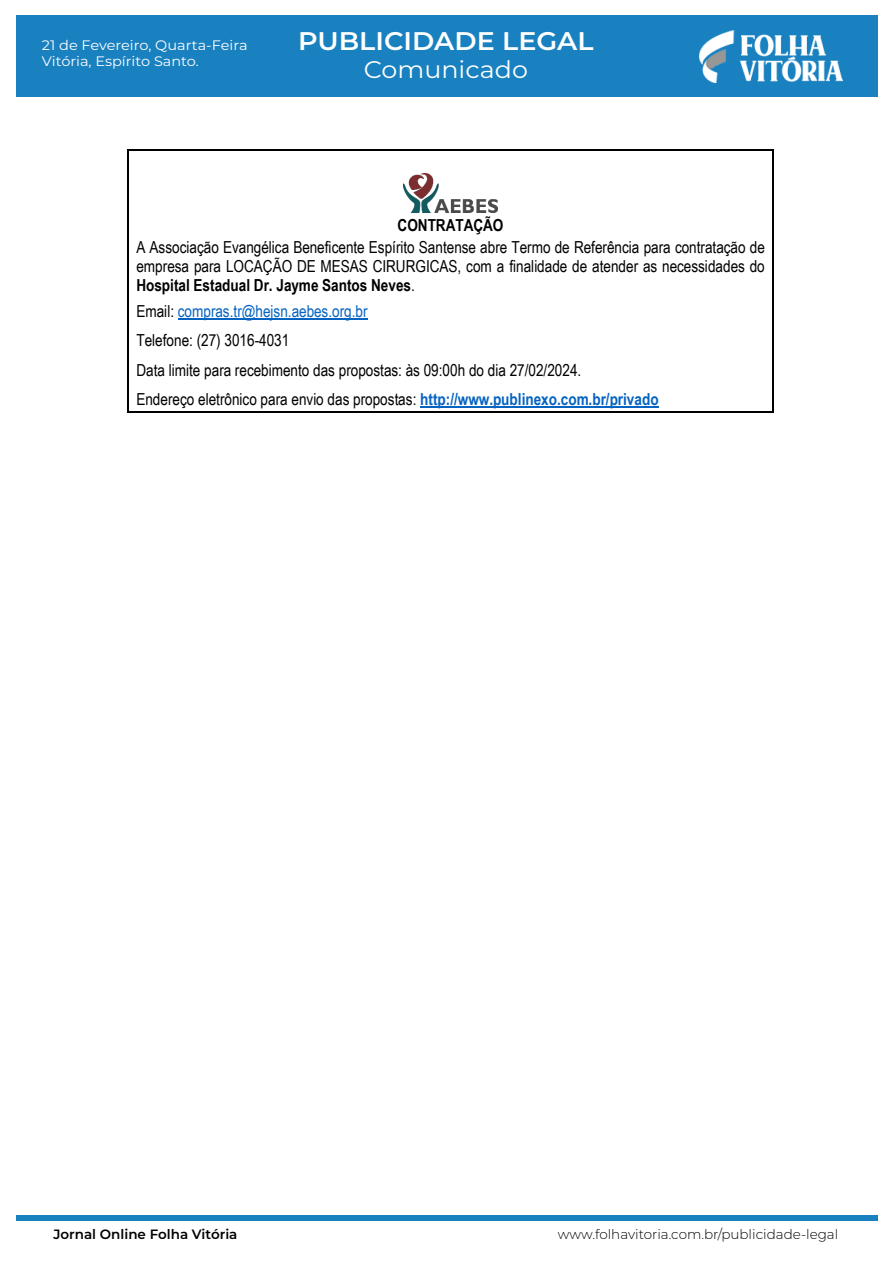
<style>
.page{position:relative;width:893px;height:1263px;background:#fff}
.page>*{position:absolute;margin:0;border:0;box-sizing:border-box;transform-origin:0 0}
.t1{font:600 25.5px "Montserrat";color:#fff;scale:1.06 1}
.t2{font:24px "Montserrat";color:#fff;scale:1.06 1}
.t3{font:16.5px/29.2px "Arial Narrow";color:#000;text-align:justify}
.t4{font:700 16.5px "Arial Narrow";letter-spacing:-.005em;color:#000}
.t5{font:13.65px/16.5px "Montserrat";color:#fff;scale:1.06 1}
.t6{font:300 13.5px "Montserrat";color:#000}
.t7{font:600 13.5px "Montserrat";color:#000}
.s1{font-weight:700}
.s2{color:#0563c1}
.s3{font-weight:700;color:#0563c1}
</style>
<div class="page">
<div style="left:16px;top:15px;width:861px;height:82px;background:#1a81c0"></div>
<img style="left:700px;top:30px;width:143px;height:52px">
<div style="left:16px;top:1215px;width:861px;height:6px;background:#1a81c0"></div>
<hr style="left:178px;top:319px;width:190px;height:1px;background:#0563c1">
<hr style="left:420px;top:407px;width:239px;height:1px;background:#0563c1">
<hr style="left:129px;top:150px;width:643px;height:1px;background:#000">
<hr style="left:128px;top:151px;width:1px;height:260px;background:#000">
<hr style="left:129px;top:411px;width:643px;height:2px;background:#000">
<hr style="left:772px;top:151px;width:2px;height:260px;background:#000">
<img style="left:403px;top:173px;width:95px;height:39px">
<p class="t5" style="left:42px;top:36px;width:195px">21 de Fevereiro, Quarta-Feira<br>Vitória, Espírito Santo.</p>
<h1 class="t1" style="left:298px;top:23px;width:280px">PUBLICIDADE LEGAL</h1>
<h2 class="t2" style="left:364px;top:53px;width:156px">Comunicado</h2>
<p class="t4" style="left:398px;top:213px;width:107px">CONTRATAÇÃO</p>
<p class="t3" style="left:136px;top:237px;width:630px;line-height:18.9px">A Associação Evangélica Beneficente Espírito Santense abre Termo de Referência para contratação de empresa para LOCAÇÃO DE MESAS CIRURGICAS, com a finalidade de atender as necessidades do <span class="s1">Hospital Estadual Dr. Jayme Santos Neves</span>.</p>
<p class="t3" style="left:136px;top:296px;width:524px;text-align:left">Email: <span class="s2">compras.tr@hejsn.aebes.org.br<br></span>Telefone: (27) 3016-4031<br>Data limite para recebimento das propostas: às 09:00h do dia 27/02/2024.<br>Endereço eletrônico para envio das propostas: <span class="s3">http://www.publinexo.com.br/privado</span></p>
<p class="t7" style="left:53px;top:1224px;width:186px">Jornal Online Folha Vitória</p>
<p class="t6" style="left:558px;top:1225px;width:282px">www.folhavitoria.com.br/publicidade-legal</p>
</div>
